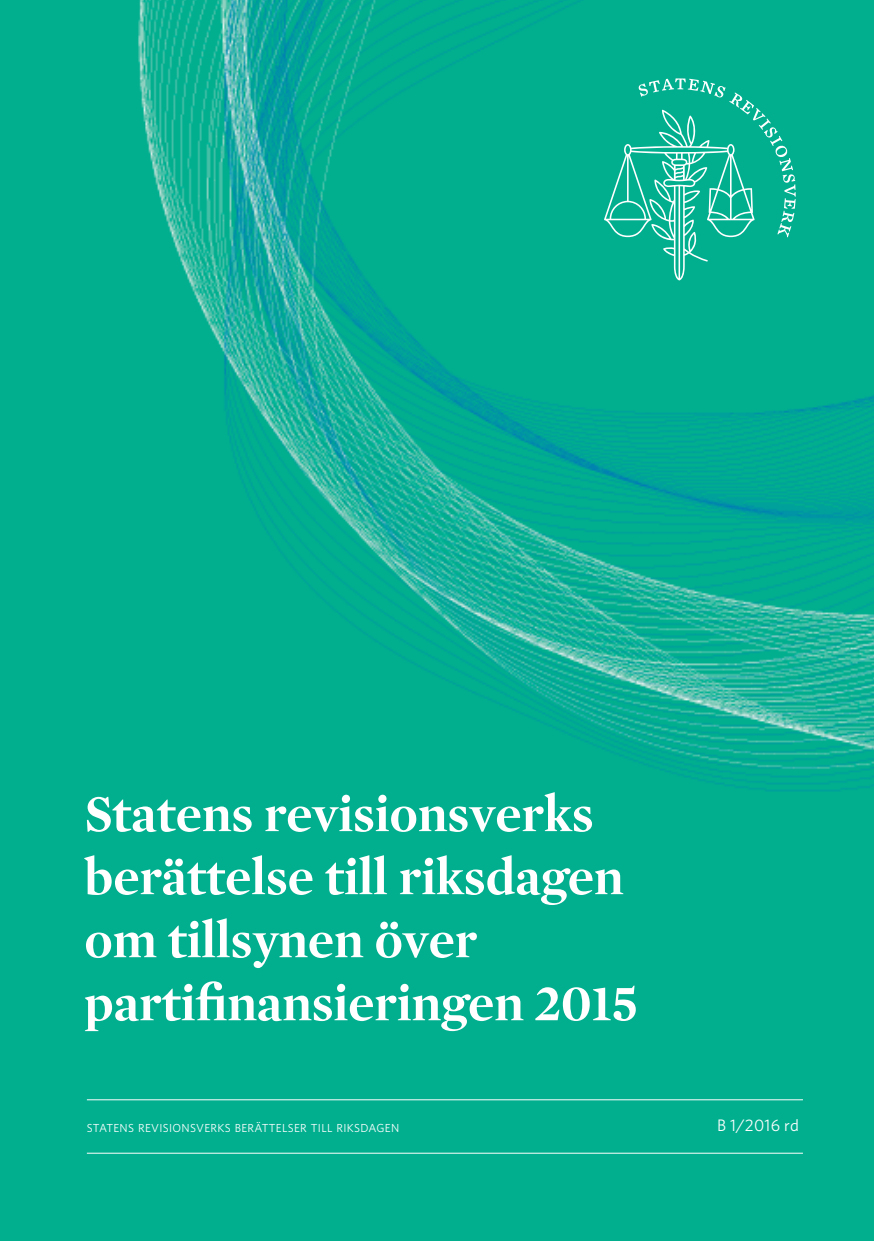
<style>
.page{position:relative;width:874px;height:1241px;background:#fff}
.page>*{position:absolute;margin:0;border:0;box-sizing:border-box;transform-origin:0 0}
.Kannen_otsikko__kert{font:700 52.5px/63px "Mercury Display";color:#fff}
.Kannen_otsikko__sarj{font:16.62px "Whitney";letter-spacing:.015em;color:#fff}
.Kannen_otsikko__sarj-2{font:11.72px "Whitney";letter-spacing:.025em;color:#fff}
</style>
<div class="page">
<img style="left:0;top:0;width:873px;height:1240px">
<hr style="left:87px;top:1099px;width:715px;height:1px;background:#fff">
<hr style="left:87px;top:1152px;width:715px;height:1px;background:#fff">
<svg style="left:603px;top:78px;width:192px;height:202px"></svg>
<p class="Kannen_otsikko__kert" style="left:84px;top:779px;width:555px">Statens revisionsverks berättelse till riksdagen om tillsynen över partifinansieringen 2015</p>
<p class="Kannen_otsikko__sarj-2" style="left:87px;top:1119px;width:314px">STATENS REVISIONSVERKS BERÄTTELSER TILL RIKSDAGEN</p>
<p class="Kannen_otsikko__sarj" style="left:716px;top:1113px;width:83px">B 1/2016 rd</p>
</div>
